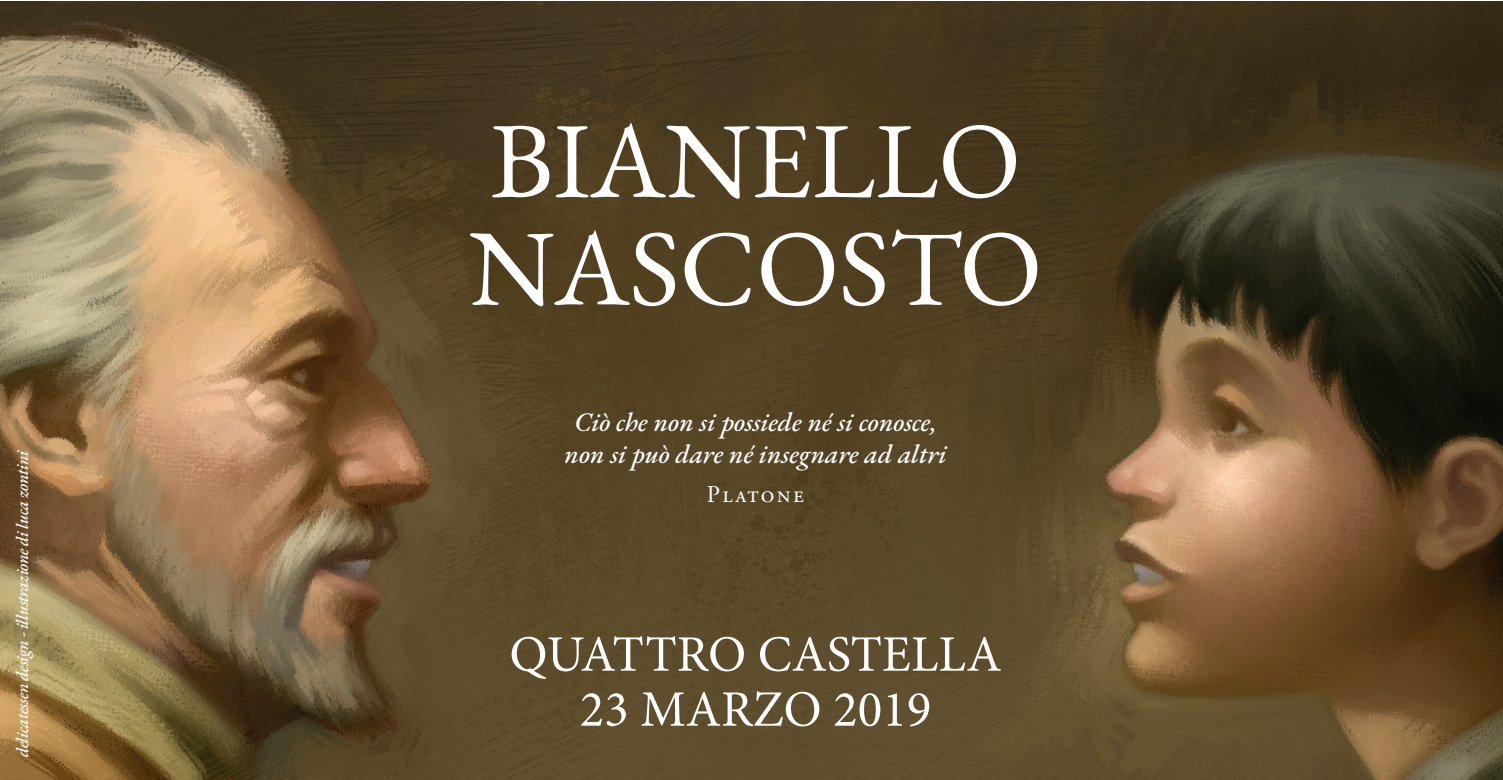
<style>
.page{position:relative;width:1503px;height:780px;background:#fff}
.page>*{position:absolute;margin:0;border:0;box-sizing:border-box;transform-origin:0 0}
.t1{font:108.25px/107.5px "EB Garamond";color:#fff}
.t2{font:51px/55px "Minion Pro";color:#fff;text-align:center}
.t3{font:italic 500 26.75px/32.2px "EB Garamond";color:#fff;text-align:center}
.t4{font:24px "Adobe Garamond Pro";letter-spacing:.1em;color:#fff}
.t5{font:italic 500 17.5px "EB Garamond";letter-spacing:-.03em;color:#fff}
</style>
<div class="page">
<img style="left:0;top:2px;width:1502px;height:777px">
<p class="t5" style="left:11px;top:756px;width:308px;rotate:-90deg">delicatessen design - illustrazione di luca zontini</p>
<h1 class="t1" style="left:469px;top:107px;width:575px">BIANELLO<br>NASCOSTO</h1>
<p class="t3" style="left:564px;top:406px;width:384px">Ciò che non si possiede né si conosce, non si può dare né insegnare ad altri</p>
<p class="t4" style="left:707px;top:480px;width:99px">Platone</p>
<h2 class="t2" style="left:509px;top:627px;width:494px">QUATTRO CASTELLA<br>23 MARZO 2019</h2>
</div>
